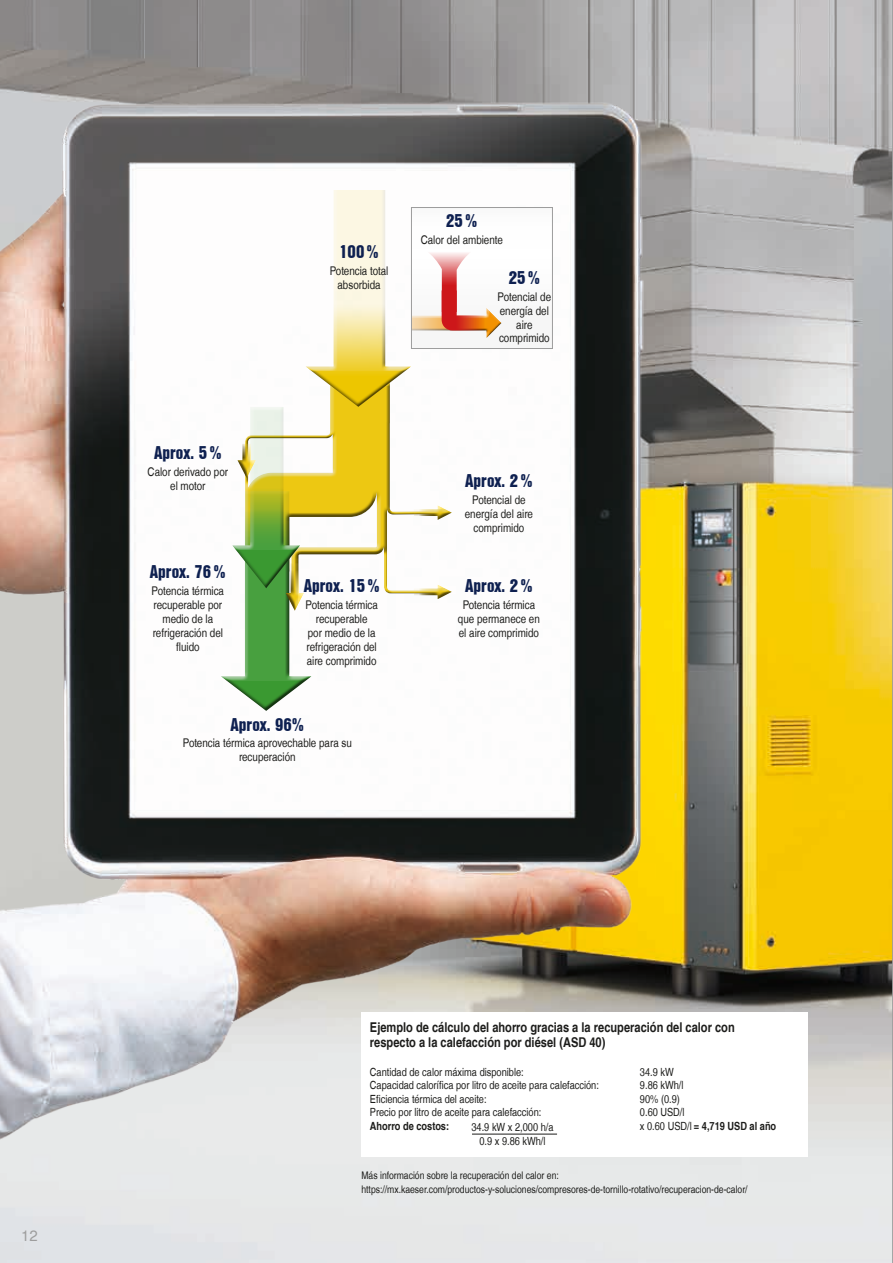
<style>
.page{position:relative;width:893px;height:1263px;background:#fff}
.page>*{position:absolute;margin:0;border:0;box-sizing:border-box;transform-origin:0 0}
.t1{font:18px "Nimbus San L Bla Con";color:#0e2050}
.t2{font:15px "Nimbus San L";color:#9d9d9d}
.t3{font:13.5px/15px "Nimbus San L Bol Con";color:#1d1d1b}
.t4{font:12px/14px "Nimbus San L Reg Con";color:#1d1d1b;text-align:center}
.t5{font:11.25px "Nimbus San L Reg Con";color:#1d1d1b}
.t6{font:11.25px "Nimbus San L Bol Con";color:#1d1d1b}
.t7{font:10.5px/13.5px "Nimbus San L Reg Con";color:#1d1d1b}
.s1{font-family:"Nimbus San L Reg Con"}
</style>
<div class="page">
<svg style="left:702px;top:0;width:191px;height:1263px;background:#c7ba80"></svg>
<img style="left:0;top:0;width:702px;height:1263px">
<div style="left:218px;top:491px;width:98px;height:220px;background:#fefdfd"></div>
<div style="left:411px;top:207px;width:141px;height:141px;background:#fbfbfb"></div>
<div style="left:411px;top:321px;width:91px;height:17px;background:#1d1d1b;opacity:.75"></div>
<svg style="left:221px;top:190px;width:280px;height:521px"></svg>
<div style="left:411px;top:207px;width:142px;height:142px;border:1px solid #9d9d9d"></div>
<div style="left:361px;top:1012px;width:447px;height:145px;background:#fff"></div>
<hr style="left:472px;top:1134px;width:85px;height:1px;background:#1d1d1b">
<p class="t2" style="left:21px;top:1226px;width:18px">12</p>
<h1 class="t1" style="left:339px;top:238px;width:41px">100 %</h1>
<p class="t4" style="left:330px;top:264px;width:60px">Potencia total absorbida</p>
<h1 class="t1" style="left:446px;top:207px;width:33px">25 %</h1>
<p class="t4" style="left:421px;top:233px;width:84px">Calor del ambiente</p>
<h1 class="t1" style="left:509px;top:264px;width:33px">25 %</h1>
<p class="t4" style="left:498px;top:290px;width:55px">Potencial de energía del aire comprimido</p>
<h1 class="t1" style="left:154px;top:439px;width:69px">Aprox. 5 %</h1>
<p class="t4" style="left:148px;top:465px;width:82px">Calor derivado por el motor</p>
<h1 class="t1" style="left:150px;top:558px;width:77px">Aprox. 76 %</h1>
<p class="t4" style="left:152px;top:584px;width:74px">Potencia térmica recuperable por medio de la refrigeración del fluido</p>
<h1 class="t1" style="left:304px;top:572px;width:77px">Aprox. 15 %</h1>
<p class="t4" style="left:305px;top:598px;width:74px">Potencia térmica recuperable<br>por medio de la refrigeración del aire comprimido</p>
<h1 class="t1" style="left:230px;top:710px;width:75px">Aprox. 96%</h1>
<p class="t4" style="left:183px;top:736px;width:171px">Potencia térmica aprovechable para su recuperación</p>
<h1 class="t1" style="left:465px;top:467px;width:69px">Aprox. 2 %</h1>
<p class="t4" style="left:465px;top:493px;width:70px">Potencial de energía del aire comprimido</p>
<h1 class="t1" style="left:465px;top:572px;width:69px">Aprox. 2 %</h1>
<p class="t4" style="left:458px;top:598px;width:83px">Potencia térmica que permanece en el aire comprimido</p>
<p class="t3" style="left:370px;top:1020px;width:366px">Ejemplo de cálculo del ahorro gracias a la recuperación del calor con respecto a la calefacción por diésel (ASD 40)</p>
<p class="t5" style="left:370px;top:1065px;width:155px">Cantidad de calor máxima disponible:</p>
<p class="t5" style="left:640px;top:1065px;width:35px">34.9 kW</p>
<p class="t5" style="left:370px;top:1078px;width:230px">Capacidad calorífica por litro de aceite para calefacción:</p>
<p class="t5" style="left:640px;top:1078px;width:45px">9.86 kWh/l</p>
<p class="t5" style="left:370px;top:1092px;width:118px">Eficiencia térmica del aceite:</p>
<p class="t5" style="left:640px;top:1092px;width:41px">90% (0.9)</p>
<p class="t5" style="left:370px;top:1105px;width:173px">Precio por litro de aceite para calefacción:</p>
<p class="t5" style="left:640px;top:1105px;width:46px">0.60 USD/l</p>
<p class="t6" style="left:370px;top:1119px;width:81px">Ahorro de costos:</p>
<p class="t5" style="left:471px;top:1121px;width:84px">34.9 kW x 2,000 h/a</p>
<p class="t6" style="left:640px;top:1119px;width:138px"><span class="s1">x 0.60 USD/l</span> = 4,719 USD al año</p>
<p class="t5" style="left:479px;top:1134px;width:68px">0.9 x 9.86 kWh/l</p>
<p class="t7" style="left:361px;top:1169px;width:388px">Más información sobre la recuperación del calor en: https://mx.kaeser.com/productos-y-soluciones/compresores-de-tornillo-rotativo/recuperacion-de-calor/</p>
</div>
